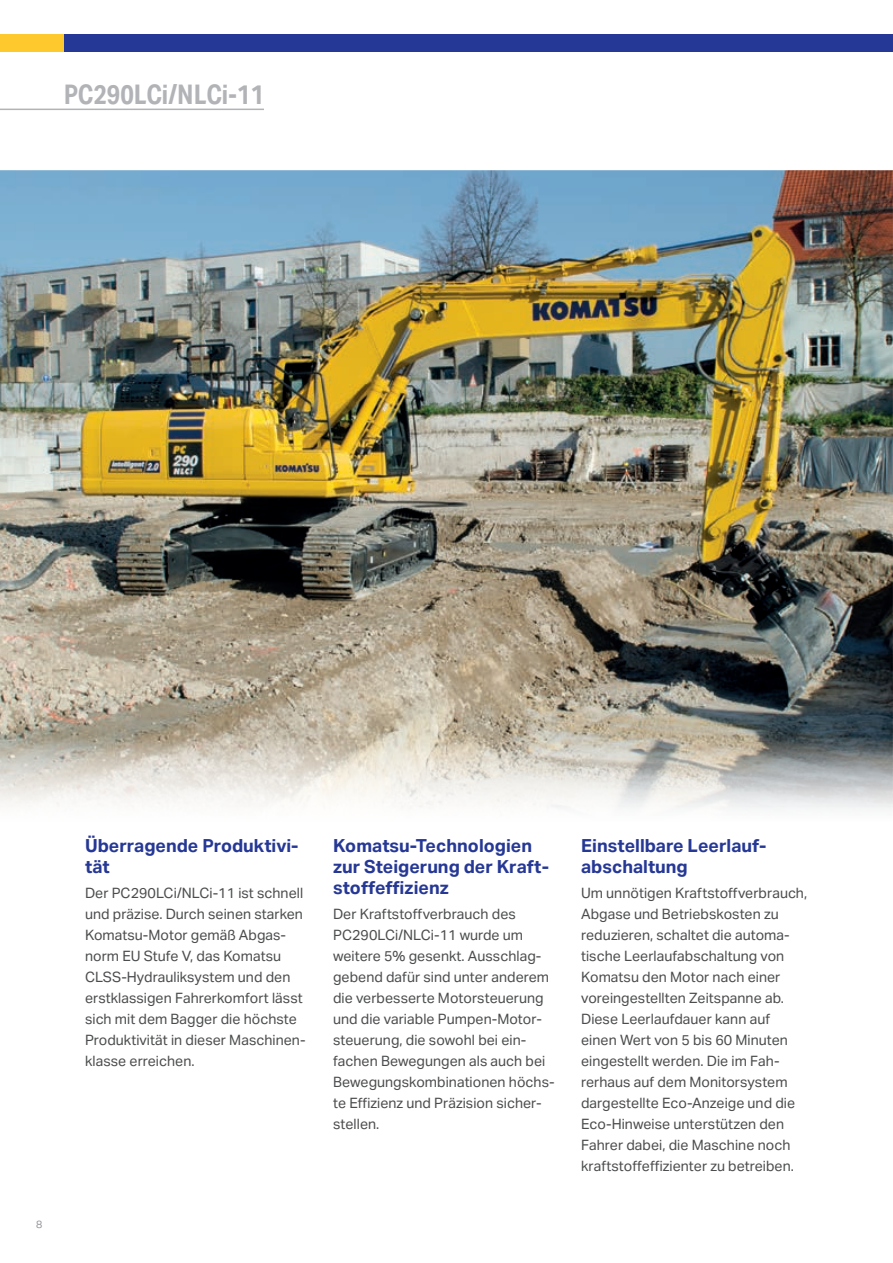
<style>
.page{position:relative;width:893px;height:1263px;background:#fff}
.page>*{position:absolute;margin:0;border:0;box-sizing:border-box;transform-origin:0 0}
.t1{font:700 27px "Aktiv Grotesk Cd";color:#b2b3b7}
.t2{font:700 18px/21px "Aktiv Grotesk";color:#263895}
.t3{font:14.25px/21px "Aktiv Grotesk";color:#4b4c4d}
.t4{font:10.5px "Aktiv Grotesk";color:#939598}
</style>
<div class="page">
<img style="left:0;top:170px;width:893px;height:639px">
<hr style="left:0;top:109px;width:264px;height:1px;background:#b2b3b7">
<div style="left:0;top:34px;width:143px;height:17px;background:#fec92d"></div>
<div style="left:64px;top:34px;width:829px;height:17px;background:#263895"></div>
<h1 class="t1" style="left:64px;top:79px;width:202px">PC290LCi/NLCi-11</h1>
<p class="t4" style="left:36px;top:1218px;width:8px">8</p>
<p class="t2" style="left:85px;top:835px;width:215px">Überragende Produktivi&shy;tät</p>
<p class="t3" style="left:85px;top:883px;width:222px">Der PC290LCi/NLCi-11 ist schnell und präzise. Durch seinen starken<br>Komatsu-Motor gemäß Abgas&shy;norm EU Stufe V, das Komatsu<br>CLSS-Hydrauliksystem und den erstklassigen Fahrerkomfort lässt sich mit dem Bagger die höchste<br>Produktivität in dieser Maschinen&shy;klasse erreichen.</p>
<p class="t2" style="left:333px;top:835px;width:217px">Komatsu-Technologien zur Steigerung der Kraft&shy;stoffeffizienz</p>
<p class="t3" style="left:333px;top:904px;width:223px">Der Kraftstoffverbrauch des<br>PC290LCi/NLCi-11 wurde um weitere 5% gesenkt. Ausschlag&shy;gebend dafür sind unter anderem die verbesserte Motorsteuerung und die variable Pumpen-Motor&shy;steuerung, die sowohl bei ein&shy;fachen Bewegungen als auch bei<br>Bewegungskombinationen höchs&shy;te Effizienz und Präzision sicher&shy;stellen.</p>
<p class="t2" style="left:581px;top:835px;width:187px">Einstellbare Leerlauf&shy;abschaltung</p>
<p class="t3" style="left:581px;top:883px;width:228px">Um unnötigen Kraftstoffverbrauch,<br>Abgase und Betriebskosten zu reduzieren, schaltet die automa&shy;tische Leerlaufabschaltung von<br>Komatsu den Motor nach einer voreingestellten Zeitspanne ab.<br>Diese Leerlaufdauer kann auf einen Wert von 5 bis 60 Minuten eingestellt werden. Die im Fah&shy;rerhaus auf dem Monitorsystem dargestellte Eco-Anzeige und die<br>Eco-Hinweise unterstützen den<br>Fahrer dabei, die Maschine noch kraftstoffeffizienter zu betreiben.</p>
</div>
